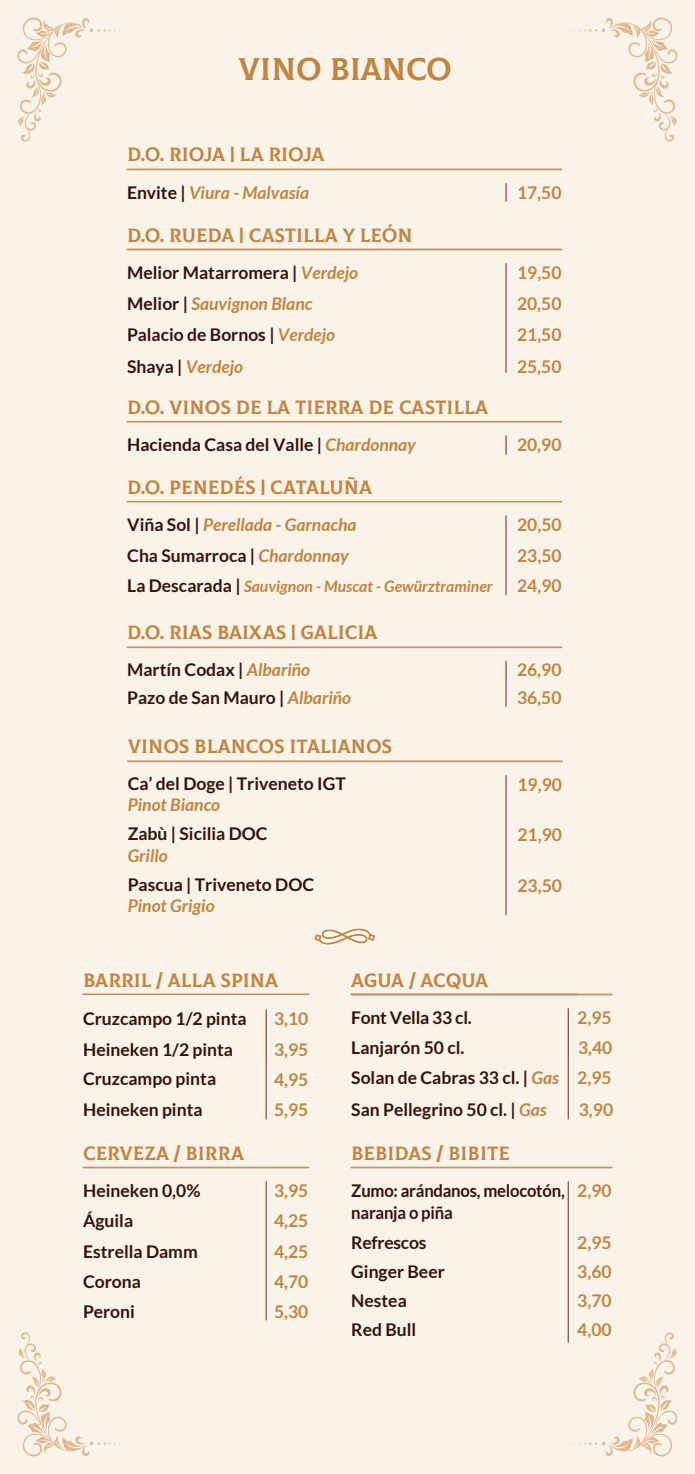
<style>
.page{position:relative;width:695px;height:1474px;background:#fff}
.page>*{position:absolute;margin:0;border:0;box-sizing:border-box;transform-origin:0 0}
.t1{font:31.5px "Colus";letter-spacing:-.015em;color:#bf8541}
.t2{font:19.25px "Colus";color:#bf8541}
.t3{font:19.25px "Colus";letter-spacing:-.02em;color:#bf8541}
.t4{font:700 17.5px "Lato";color:#34130a}
.t5{font:700 17.5px/31.5px "Lato";color:#bf8541}
.t6{font:italic 700 17.5px/31.5px "Lato";color:#bf8541}
.t7{font:700 17.5px/22.8px "Lato";color:#34130a;scale:.95 1}
.t8{font:italic 700 15.75px "Lato";color:#bf8541}
.s1{font-style:normal;color:#34130a}
.s2{font-style:italic;color:#bf8541}
.s3{font-style:normal;font-size:17.5px;color:#34130a}
.s4{color:#bf8541}
</style>
<div class="page">
<div style="left:0;top:0;width:694px;height:1473px;background:#faf3e9"></div>
<svg style="left:569px;top:18px;width:108px;height:124px"></svg>
<svg style="left:18px;top:18px;width:108px;height:124px"></svg>
<svg style="left:569px;top:1332px;width:108px;height:124px"></svg>
<svg style="left:18px;top:1332px;width:108px;height:124px"></svg>
<hr style="left:351px;top:1166px;width:260px;height:2px;background:#c1965f">
<hr style="left:567px;top:1181px;width:1px;height:161px;background:#6e2817">
<hr style="left:83px;top:1166px;width:225px;height:2px;background:#c1965f">
<hr style="left:266px;top:1181px;width:1px;height:139px;background:#6e2817">
<hr style="left:83px;top:993px;width:225px;height:2px;background:#c1965f">
<hr style="left:266px;top:1009px;width:1px;height:110px;background:#6e2817">
<svg style="left:315px;top:928px;width:60px;height:17px"></svg>
<hr style="left:127px;top:168px;width:434px;height:2px;background:#c1965f">
<svg style="left:505px;top:183px;width:1px;height:18px"></svg>
<hr style="left:127px;top:501px;width:434px;height:1px;background:#c1965f">
<hr style="left:505px;top:515px;width:1px;height:80px;background:#6e2817">
<hr style="left:127px;top:421px;width:434px;height:1px;background:#c1965f">
<svg style="left:505px;top:435px;width:1px;height:20px"></svg>
<hr style="left:127px;top:646px;width:434px;height:2px;background:#c1965f">
<hr style="left:505px;top:661px;width:1px;height:45px;background:#6e2817">
<hr style="left:127px;top:249px;width:434px;height:1px;background:#c1965f">
<hr style="left:505px;top:263px;width:1px;height:110px;background:#6e2817">
<hr style="left:128px;top:760px;width:434px;height:2px;background:#c1965f">
<hr style="left:505px;top:775px;width:1px;height:140px;background:#6e2817">
<hr style="left:351px;top:993px;width:260px;height:2px;background:#c1965f">
<hr style="left:567px;top:1008px;width:1px;height:111px;background:#6e2817">
<h1 class="t1" style="left:238px;top:45px;width:215px">VINO BIANCO</h1>
<p class="t2" style="left:127px;top:140px;width:199px">D.O. RIOJA | LA RIOJA</p>
<p class="t6" style="left:127px;top:177px;width:183px"><span class="s1">Envite |</span> Viura - Malvasía</p>
<p class="t5" style="left:517px;top:176px;width:46px">17,50</p>
<p class="t2" style="left:127px;top:220px;width:287px">D.O. RUEDA | CASTILLA Y LEÓN</p>
<p class="t4" style="left:127px;top:262px;width:232px">Melior Matarromera | <span class="s2">Verdejo</span></p>
<p class="t5" style="left:517px;top:256px;width:46px">19,50</p>
<p class="t6" style="left:127px;top:288px;width:187px"><span class="s1">Melior |</span> Sauvignon Blanc</p>
<p class="t5" style="left:517px;top:288px;width:46px">20,50</p>
<p class="t4" style="left:127px;top:325px;width:209px">Palacio de Bornos | <span class="s2">Verdejo</span></p>
<p class="t5" style="left:517px;top:319px;width:46px">21,50</p>
<p class="t6" style="left:127px;top:351px;width:117px"><span class="s1">Shaya |</span> Verdejo</p>
<p class="t5" style="left:517px;top:350px;width:46px">25,50</p>
<p class="t2" style="left:127px;top:393px;width:362px">D.O. VINOS DE LA TIERRA DE CASTILLA</p>
<p class="t4" style="left:127px;top:434px;width:290px">Hacienda Casa del Valle | <span class="s2">Chardonnay</span></p>
<p class="t5" style="left:517px;top:428px;width:46px">20,90</p>
<p class="t2" style="left:127px;top:472px;width:246px">D.O. PENEDÉS | CATALUÑA</p>
<p class="t6" style="left:127px;top:509px;width:231px"><span class="s1">Viña Sol |</span> Perellada - Garnacha<br><span class="s1">Cha Sumarroca |</span> Chardonnay</p>
<p class="t5" style="left:517px;top:508px;width:46px">20,50<br>23,50</p>
<p class="t8" style="left:127px;top:577px;width:366px"><span class="s3">La Descarada |</span> Sauvignon - Muscat - Gewürztraminer</p>
<p class="t5" style="left:517px;top:569px;width:46px">24,90</p>
<p class="t2" style="left:127px;top:618px;width:252px">D.O. RIAS BAIXAS | GALICIA</p>
<p class="t4" style="left:127px;top:660px;width:184px">Martín Codax | <span class="s2">Albariño</span></p>
<p class="t5" style="left:517px;top:654px;width:46px">26,90</p>
<p class="t4" style="left:127px;top:687px;width:225px">Pazo de San Mauro | <span class="s2">Albariño</span></p>
<p class="t5" style="left:517px;top:681px;width:46px">36,50</p>
<p class="t2" style="left:128px;top:732px;width:266px">VINOS BLANCOS ITALIANOS</p>
<p class="t4" style="left:128px;top:773px;width:219px">Ca’ del Doge | Triveneto IGT</p>
<p class="t6" style="left:128px;top:789px;width:94px">Pinot Bianco</p>
<p class="t5" style="left:517px;top:768px;width:46px">19,90</p>
<p class="t4" style="left:128px;top:824px;width:141px">Zabù | Sicilia DOC</p>
<p class="t6" style="left:128px;top:839px;width:42px">Grillo</p>
<p class="t5" style="left:517px;top:818px;width:46px">21,90</p>
<p class="t4" style="left:128px;top:874px;width:188px">Pascua | Triveneto DOC</p>
<p class="t6" style="left:128px;top:890px;width:88px">Pinot Grigio</p>
<p class="t5" style="left:517px;top:869px;width:46px">23,50</p>
<p class="t2" style="left:83px;top:965px;width:196px">BARRIL / ALLA SPINA</p>
<p class="t4" style="left:83px;top:1008px;width:165px">Cruzcampo 1/2 pinta</p>
<p class="t5" style="left:274px;top:1002px;width:36px">3,10</p>
<p class="t4" style="left:83px;top:1039px;width:151px">Heineken 1/2 pinta</p>
<p class="t5" style="left:274px;top:1033px;width:36px">3,95</p>
<p class="t4" style="left:83px;top:1069px;width:134px">Cruzcampo pinta</p>
<p class="t5" style="left:274px;top:1063px;width:36px">4,95</p>
<p class="t4" style="left:83px;top:1099px;width:121px">Heineken pinta</p>
<p class="t5" style="left:274px;top:1093px;width:36px">5,95</p>
<p class="t2" style="left:83px;top:1138px;width:163px">CERVEZA / BIRRA</p>
<p class="t4" style="left:83px;top:1180px;width:119px">Heineken 0,0%</p>
<p class="t5" style="left:274px;top:1174px;width:36px">3,95</p>
<p class="t4" style="left:83px;top:1210px;width:52px">Águila</p>
<p class="t5" style="left:274px;top:1205px;width:36px">4,25</p>
<p class="t4" style="left:83px;top:1241px;width:116px">Estrella Damm</p>
<p class="t5" style="left:274px;top:1235px;width:36px">4,25</p>
<p class="t4" style="left:83px;top:1271px;width:59px">Corona</p>
<p class="t5" style="left:274px;top:1265px;width:36px">4,70</p>
<p class="t4" style="left:83px;top:1301px;width:53px">Peroni</p>
<p class="t5" style="left:274px;top:1295px;width:36px">5,30</p>
<p class="t3" style="left:351px;top:965px;width:138px">AGUA / ACQUA</p>
<p class="t4" style="left:351px;top:1007px;width:122px">Font Vella 33 cl.</p>
<p class="t5" style="left:577px;top:1001px;width:36px">2,95</p>
<p class="t4" style="left:351px;top:1037px;width:115px">Lanjarón 50 cl.</p>
<p class="t5" style="left:578px;top:1031px;width:36px">3,40</p>
<p class="t4" style="left:351px;top:1068px;width:262px">Solan de Cabras 33 cl. | <span class="s2">Gas</span> <span class="s4">2,95</span></p>
<p class="t4" style="left:351px;top:1099px;width:197px">San Pellegrino 50 cl. | <span class="s2">Gas</span></p>
<p class="t5" style="left:578px;top:1093px;width:36px">3,90</p>
<p class="t2" style="left:351px;top:1138px;width:160px">BEBIDAS / BIBITE</p>
<p class="t7" style="left:351px;top:1178px;width:226px">Zumo: arándanos, melocotón, naranja o piña</p>
<p class="t5" style="left:577px;top:1174px;width:36px">2,90</p>
<p class="t4" style="left:351px;top:1232px;width:77px">Refrescos</p>
<p class="t5" style="left:577px;top:1226px;width:36px">2,95</p>
<p class="t4" style="left:351px;top:1261px;width:95px">Ginger Beer</p>
<p class="t5" style="left:577px;top:1255px;width:36px">3,60</p>
<p class="t4" style="left:351px;top:1290px;width:57px">Nestea</p>
<p class="t5" style="left:577px;top:1284px;width:36px">3,70</p>
<p class="t4" style="left:351px;top:1319px;width:66px">Red Bull</p>
<p class="t5" style="left:577px;top:1313px;width:36px">4,00</p>
</div>
